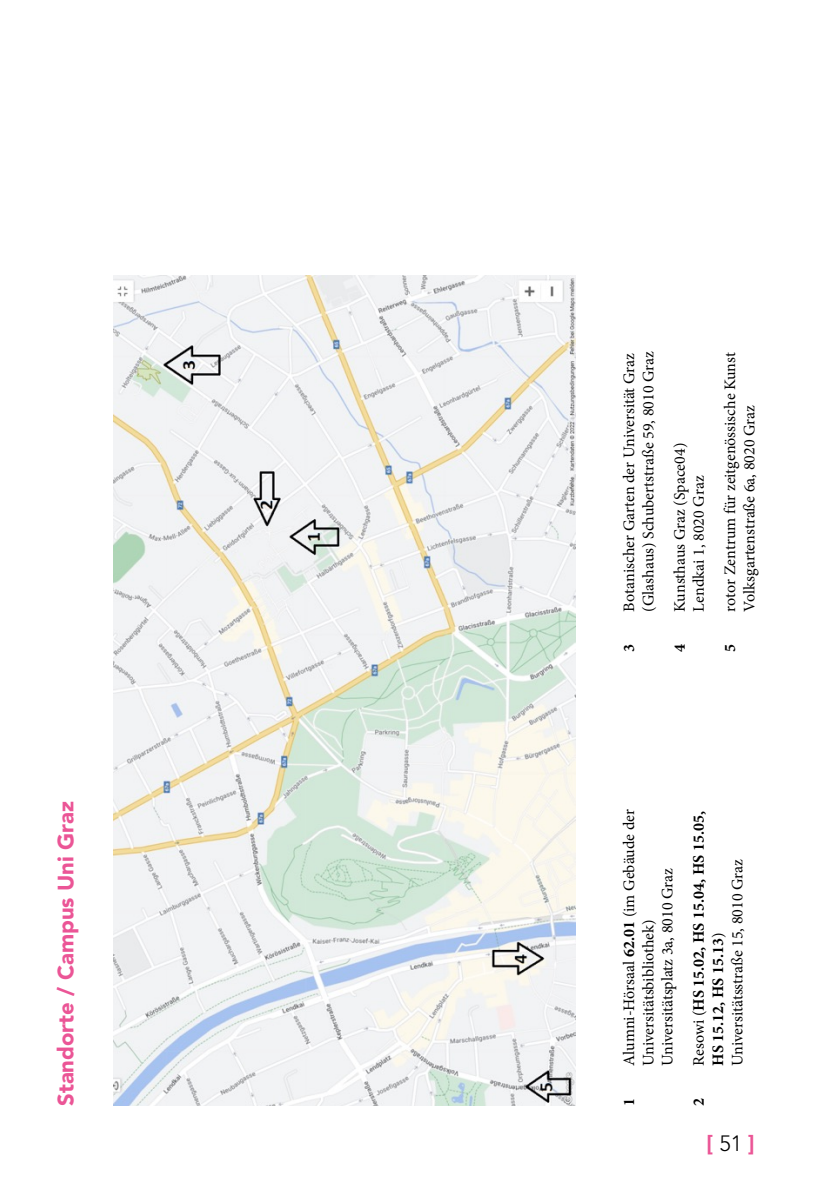
<style>
.page{position:relative;width:840px;height:1191px;background:#fff}
.page>*{position:absolute;margin:0;border:0;box-sizing:border-box;transform-origin:0 0}
.Zwischentitel_Rosa{font:900 22px "Avenir LT Std";color:#eb5596}
.Fließtext{font:16px/19.2px "Minion Pro";color:#000}
.Fließtext-2{font:700 16px/19.2px "Minion Pro";color:#000}
.s1{font-weight:700}
.s2{font-weight:400}
.s3{font-weight:300;color:#000}
</style>
<div class="page">
<img style="left:113px;top:275px;width:462px;height:831px">
<p class="Zwischentitel_Rosa" style="left:52px;top:1106px;width:307px;rotate:-90deg">Standorte / Campus Uni Graz</p>
<p class="Fließtext" style="left:619px;top:611px;width:262px;rotate:-90deg">Botanischer Garten der Universität Graz (Glashaus) Schubertstraße 59, 8010 Graz</p>
<p class="Fließtext-2" style="left:619px;top:651px;width:9px;rotate:-90deg">3</p>
<p class="Fließtext" style="left:669px;top:611px;width:170px;rotate:-90deg">Kunsthaus Graz (Space04)<br>Lendkai 1, 8020 Graz</p>
<p class="Fließtext-2" style="left:669px;top:651px;width:9px;rotate:-90deg">4</p>
<p class="Fließtext" style="left:720px;top:611px;width:261px;rotate:-90deg">rotor Zentrum für zeitgenössische Kunst<br>Volksgartenstraße 6a, 8020 Graz</p>
<p class="Fließtext-2" style="left:719px;top:651px;width:9px;rotate:-90deg">5</p>
<p class="Fließtext" style="left:619px;top:1066px;width:258px;rotate:-90deg">Alumni-Hörsaal <span class="s1">62.01</span> (im Gebäude der<br>Universitätsbibliothek)<br>Universitätsplatz 3a, 8010 Graz</p>
<p class="Fließtext-2" style="left:619px;top:1106px;width:9px;rotate:-90deg">1</p>
<p class="Fließtext-2" style="left:688px;top:1066px;width:256px;rotate:-90deg"><span class="s2">Resowi (</span>HS 15.02, HS 15.04, HS 15.05,<br>HS 15.12, HS 15.13<span class="s2">)<br>Universitätsstraße 15, 8010 Graz</span></p>
<p class="Fließtext-2" style="left:688px;top:1106px;width:9px;rotate:-90deg">2</p>
<h1 class="Zwischentitel_Rosa" style="left:706px;top:1130px;width:50px">[ <span class="s3">51</span> ]</h1>
</div>
